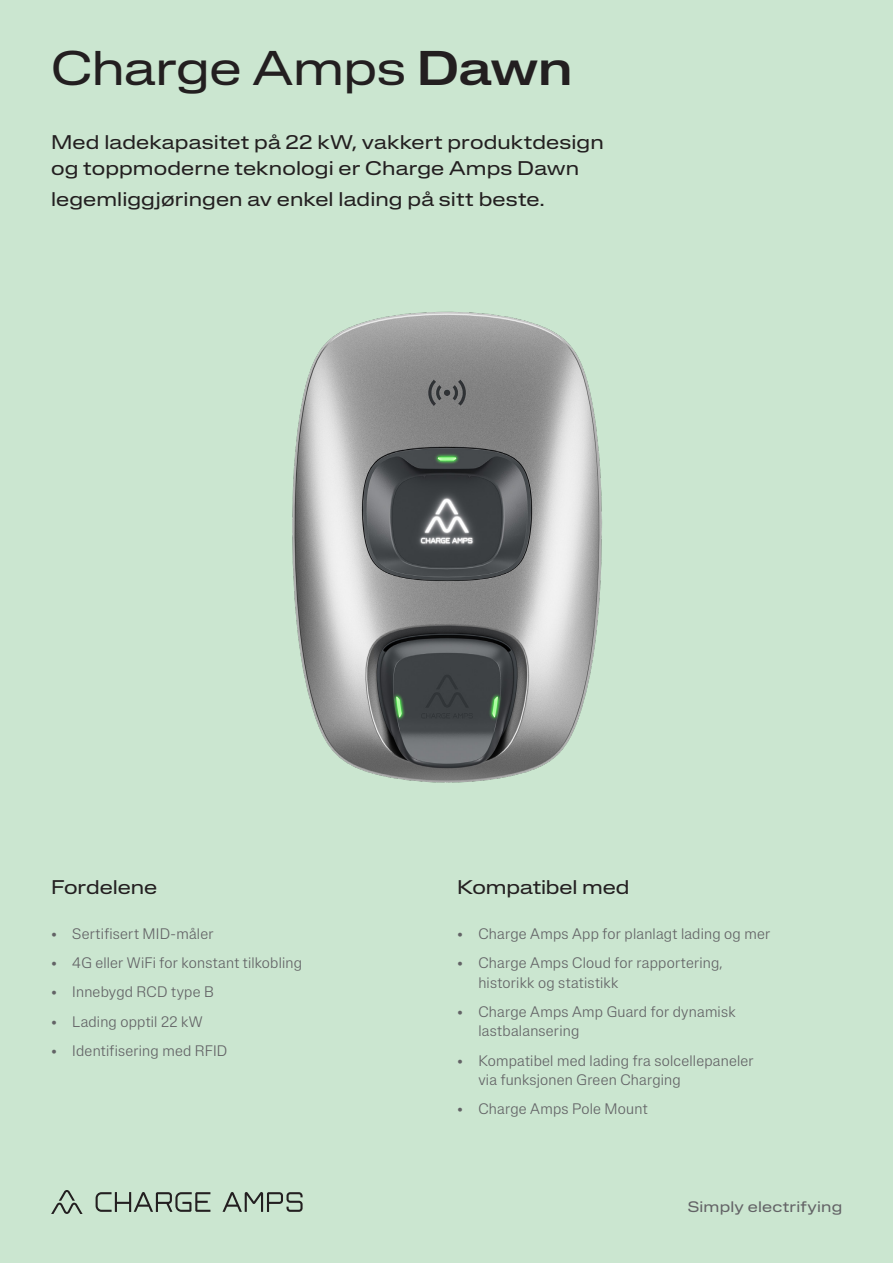
<style>
.page{position:relative;width:893px;height:1263px;background:#cbe6d0}
.page>*{position:absolute;margin:0;border:0;box-sizing:border-box;transform-origin:0 0}
.Headline_36_36{font:expanded 48px "Lateral";letter-spacing:-.01em;color:#231f20}
.Introduction_16_20{font:expanded 19.5px/25.3px "Lateral";letter-spacing:.005em;color:#231f20}
.Headline_13_17{font:expanded 19.5px "Lateral";letter-spacing:-.005em;color:#231f20}
.t1{font:300 15px/19.5px "Lateral Standard";letter-spacing:.015em;color:#636366}
.Noter{font:expanded 15px "Lateral";letter-spacing:.015em;color:#636366}
.s1{font-weight:500}
</style>
<div class="page">
<svg style="left:51px;top:1190px;width:252px;height:24px"></svg>
<img style="left:292px;top:311px;width:310px;height:472px">
<p class="Headline_36_36" style="left:51px;top:40px;width:523px">Charge Amps <span class="s1">Dawn</span></p>
<p class="Introduction_16_20" style="left:51px;top:129px;width:554px">Med ladekapasitet på 22 kW, vakkert produktdesign og toppmoderne teknologi er Charge Amps Dawn</p>
<p class="Introduction_16_20" style="left:51px;top:186px;width:495px">legemliggjøringen av enkel lading på sitt beste.</p>
<p class="Headline_13_17" style="left:51px;top:876px;width:108px">Fordelene</p>
<p class="t1" style="left:51px;top:924px;width:164px">• Sertifisert MID-måler</p>
<p class="t1" style="left:51px;top:953px;width:252px">• 4G eller WiFi for konstant tilkobling</p>
<p class="t1" style="left:51px;top:982px;width:164px">• Innebygd RCD type B</p>
<p class="t1" style="left:51px;top:1011px;width:153px">• Lading opptil 22 kW</p>
<p class="t1" style="left:51px;top:1041px;width:178px">• Identifisering med RFID</p>
<p class="Headline_13_17" style="left:457px;top:876px;width:174px">Kompatibel med</p>
<p class="t1" style="left:457px;top:924px;width:315px">• Charge Amps App for planlagt lading og mer</p>
<p class="t1" style="left:478px;top:953px;width:246px;text-indent:-21px">• Charge Amps Cloud for rapportering, historikk og statistikk</p>
<p class="t1" style="left:478px;top:1002px;width:259px;text-indent:-21px">• Charge Amps Amp Guard for dynamisk lastbalansering</p>
<p class="t1" style="left:478px;top:1050px;width:277px;text-indent:-21px">• Kompatibel med lading fra solcellepaneler via funksjonen Green Charging</p>
<p class="t1" style="left:457px;top:1099px;width:192px">• Charge Amps Pole Mount</p>
<p class="Noter" style="left:688px;top:1198px;width:156px">Simply electrifying</p>
</div>
